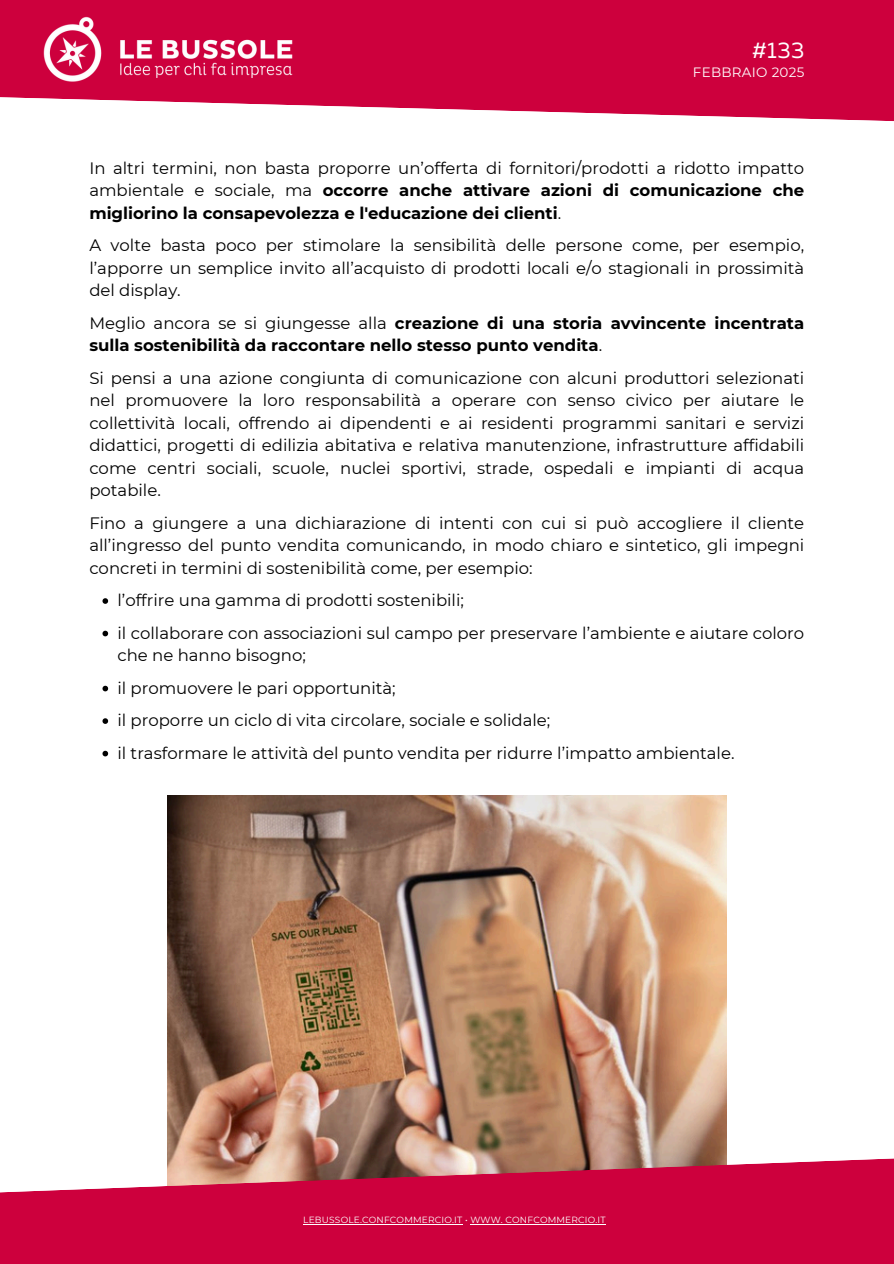
<style>
.page{position:relative;width:894px;height:1264px;background:#fff}
.page>*{position:absolute;margin:0;border:0;box-sizing:border-box;transform-origin:0 0}
.t1{font:22.5px "Muller";color:#fff}
.t2{font:16.5px/22.5px "Montserrat";color:#000;text-align:justify}
.t3{font:700 16.5px/22.5px "Montserrat";color:#000}
.t4{font:13.5px "Montserrat";letter-spacing:.02em;color:#fff}
.t5{font:9px "Montserrat";letter-spacing:.02em;color:#fff}
.s1{font-weight:700}
.s2{font-weight:400}
</style>
<div class="page">
<img style="left:167px;top:795px;width:559px;height:360px">
<svg style="left:0;top:1155px;width:893px;height:108px;background:#cd2352"></svg>
<hr style="left:303px;top:1223px;width:159px;height:1px;background:#fff">
<hr style="left:470px;top:1223px;width:135px;height:1px;background:#fff">
<svg style="left:0;top:0;width:893px;height:121px;background:#d32156"></svg>
<img style="left:30px;top:3px;width:279px;height:93px">
<svg style="left:102px;top:598px;width:6px;height:6px"></svg>
<svg style="left:102px;top:630px;width:6px;height:6px"></svg>
<svg style="left:102px;top:685px;width:6px;height:6px"></svg>
<svg style="left:102px;top:718px;width:6px;height:6px"></svg>
<svg style="left:102px;top:750px;width:6px;height:6px"></svg>
<p class="t1" style="left:751px;top:41px;width:54px">#133</p>
<p class="t4" style="left:692px;top:64px;width:113px">FEBBRAIO 2025</p>
<h1 class="t2" style="left:89px;top:156px;width:716px">In altri termini, non basta proporre un’offerta di fornitori/prodotti a ridotto impatto ambientale e sociale, ma <span class="s1">occorre anche attivare azioni di comunicazione che migliorino la consapevolezza e l'educazione dei clienti</span>.</h1>
<h1 class="t2" style="left:89px;top:234px;width:716px">A volte basta poco per stimolare la sensibilità delle persone come, per esempio, l’apporre un semplice invito all’acquisto di prodotti locali e/o stagionali in prossimità del display.</h1>
<h1 class="t3" style="left:89px;top:311px;width:716px"><span class="s2">Meglio ancora se si giungesse alla</span> creazione di una storia avvincente incentrata sulla sostenibilità da raccontare nello stesso punto vendita<span class="s2">.</span></h1>
<h1 class="t2" style="left:89px;top:366px;width:716px">Si pensi a una azione congiunta di comunicazione con alcuni produttori selezionati nel promuovere la loro responsabilità a operare con senso civico per aiutare le collettività locali, offrendo ai dipendenti e ai residenti programmi sanitari e servizi didattici, progetti di edilizia abitativa e relativa manutenzione, infrastrutture affidabili come centri sociali, scuole, nuclei sportivi, strade, ospedali e impianti di acqua potabile.</h1>
<h1 class="t2" style="left:89px;top:511px;width:716px">Fino a giungere a una dichiarazione di intenti con cui si può accogliere il cliente all’ingresso del punto vendita comunicando, in modo chiaro e sintetico, gli impegni concreti in termini di sostenibilità come, per esempio:</h1>
<p class="t2" style="left:117px;top:589px;width:348px">l’offrire una gamma di prodotti sostenibili;</p>
<p class="t2" style="left:117px;top:621px;width:688px">il collaborare con associazioni sul campo per preservare l’ambiente e aiutare coloro che ne hanno bisogno;</p>
<p class="t2" style="left:117px;top:676px;width:280px">il promuovere le pari opportunità;</p>
<p class="t2" style="left:117px;top:709px;width:434px">il proporre un ciclo di vita circolare, sociale e solidale;</p>
<p class="t2" style="left:117px;top:741px;width:618px">il trasformare le attività del punto vendita per ridurre l’impatto ambientale.</p>
<h2 class="t5" style="left:303px;top:1214px;width:304px">LEBUSSOLE.CONFCOMMERCIO.IT • WWW. CONFCOMMERCIO.IT</h2>
</div>
